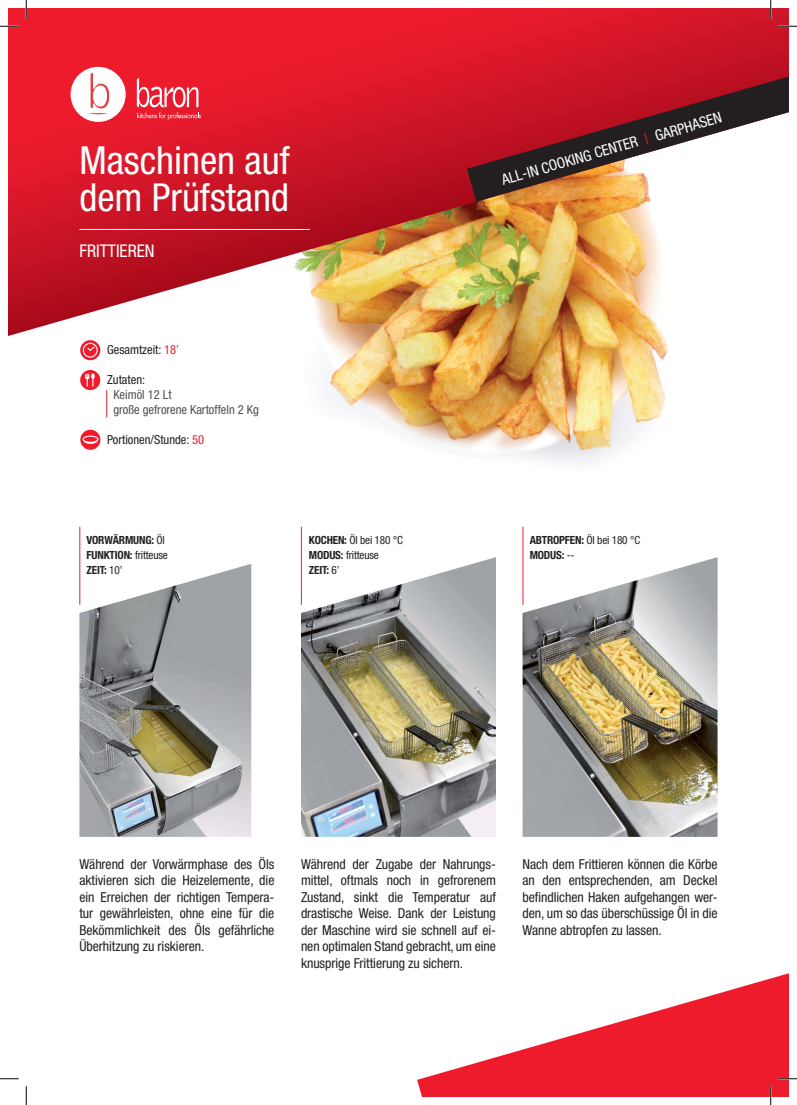
<style>
.page{position:relative;width:797px;height:1105px;background:#fff}
.page>*{position:absolute;margin:0;border:0;box-sizing:border-box;transform-origin:0 0}
.t1{font:condensed 38.75px/37.5px "Helvetica Neue";color:#fff}
.t2{font:condensed 17.5px "Helvetica Neue";color:#fff}
.t3{font:condensed 15px "Helvetica Neue";color:#fff}
.t4{font:condensed 13.75px/16.5px "Helvetica Neue";letter-spacing:-.005em;color:#231f20;text-align:justify}
.t5{font:condensed 12.5px "Helvetica Neue";color:#231f20}
.t6{font:condensed 12.5px/15px "Helvetica Neue";color:#4e4f50}
.t7{font:700 condensed 11.25px/15px "Helvetica Neue";letter-spacing:-.015em;color:#231f20}
.t8{font:condensed 11.25px/15px "Helvetica Neue";letter-spacing:-.015em;color:#231f20}
.s1{color:#ee1b2d}
.s2{font-weight:400}
.s3{font-weight:700}
</style>
<div class="page">
<img style="left:325px;top:337px;width:343px;height:126px">
<img style="left:9px;top:9px;width:655px;height:328px">
<svg style="left:417px;top:757px;width:371px;height:339px"></svg>
<div style="left:71px;top:67px;width:55px;height:55px;background:#fff;border-radius:50%"></div>
<svg style="left:89px;top:72px;width:21px;height:43px"></svg>
<svg style="left:137px;top:78px;width:64px;height:42px;background:#ef4f5d"></svg>
<svg style="left:467px;top:9px;width:321px;height:193px"></svg>
<hr style="left:79px;top:229px;width:231px;height:1px;background:#fff">
<svg style="left:80px;top:340px;width:20px;height:20px"></svg>
<div style="left:83px;top:343px;width:15px;height:15px;border:1px solid #fff;border-radius:50%"></div>
<svg style="left:86px;top:346px;width:10px;height:6px"></svg>
<div style="left:80px;top:370px;width:20px;height:20px;background:#ee1b2d;border-radius:50%"></div>
<svg style="left:85px;top:373px;width:10px;height:14px"></svg>
<svg style="left:106px;top:390px;width:1px;height:27px"></svg>
<svg style="left:80px;top:430px;width:20px;height:20px"></svg>
<div style="left:83px;top:437px;width:15px;height:7px;border:1px solid #fff;border-radius:50%"></div>
<div style="left:83px;top:436px;width:15px;height:6px;background:#ee1b2d;border-radius:50%"></div>
<div style="left:82px;top:436px;width:16px;height:7px;border:1px solid #fff;border-radius:50%"></div>
<img style="left:79px;top:564px;width:172px;height:273px">
<img style="left:301px;top:557px;width:195px;height:280px">
<img style="left:522px;top:557px;width:195px;height:280px">
<hr style="left:79px;top:527px;width:1px;height:78px;background:#ee1b2d">
<hr style="left:301px;top:527px;width:1px;height:78px;background:#ee1b2d">
<hr style="left:522px;top:527px;width:1px;height:78px;background:#ee1b2d">
<svg style="left:0;top:25px;width:19px;height:2px"></svg>
<svg style="left:778px;top:25px;width:19px;height:2px"></svg>
<svg style="left:0;top:1078px;width:19px;height:1px"></svg>
<svg style="left:778px;top:1078px;width:19px;height:1px"></svg>
<svg style="left:25px;top:0;width:2px;height:19px"></svg>
<svg style="left:25px;top:1086px;width:2px;height:19px"></svg>
<svg style="left:770px;top:0;width:1px;height:19px"></svg>
<svg style="left:770px;top:1086px;width:1px;height:19px"></svg>
<h1 class="t1" style="left:79px;top:141px;width:212px">Maschinen auf dem Prüfstand</h1>
<p class="t2" style="left:79px;top:241px;width:77px">FRITTIEREN</p>
<p class="t5" style="left:107px;top:343px;width:73px">Gesamtzeit: <span class="s1">18’</span></p>
<p class="t5" style="left:107px;top:373px;width:40px">Zutaten:</p>
<p class="t6" style="left:113px;top:387px;width:147px">Keimöl 12 Lt<br>große gefrorene Kartoffeln 2 Kg</p>
<p class="t5" style="left:107px;top:433px;width:98px">Portionen/Stunde: <span class="s1">50</span></p>
<p class="t3" style="left:500px;top:171px;width:230px;rotate:-16deg">ALL-IN COOKING CENTER <span class="s1">|</span> GARPHASEN</p>
<p class="t7" style="left:86px;top:532px;width:83px">VORWÄRMUNG: <span class="s2">Öl<br></span>FUNKTION: <span class="s2">fritteuse<br></span>ZEIT: <span class="s2">10’</span></p>
<p class="t8" style="left:309px;top:532px;width:96px"><span class="s3">KOCHEN:</span> Öl bei 180 °C<br><span class="s3">MODUS:</span> fritteuse<br><span class="s3">ZEIT:</span> 6’</p>
<p class="t7" style="left:529px;top:532px;width:112px">ABTROPFEN: <span class="s2">Öl bei 180 °C<br></span>MODUS: <span class="s2">--</span></p>
<p class="t4" style="left:79px;top:856px;width:196px">Während der Vorwärmphase des Öls aktivieren sich die Heizelemente, die ein Erreichen der richtigen Tempera&shy;tur gewährleisten, ohne eine für die Bekömmlichkeit des Öls gefährliche Überhitzung zu riskieren.</p>
<p class="t4" style="left:522px;top:856px;width:196px">Nach dem Frittieren können die Körbe an den entsprechenden, am Deckel befindlichen Haken aufgehangen wer&shy;den, um so das überschüssige Öl in die Wanne abtropfen zu lassen.</p>
<p class="t4" style="left:301px;top:856px;width:196px">Während der Zugabe der Nahrungs&shy;mittel, oftmals noch in gefrorenem Zustand, sinkt die Temperatur auf drastische Weise. Dank der Leistung der Maschine wird sie schnell auf ei&shy;nen optimalen Stand gebracht, um eine knusprige Frittierung zu sichern.</p>
</div>
